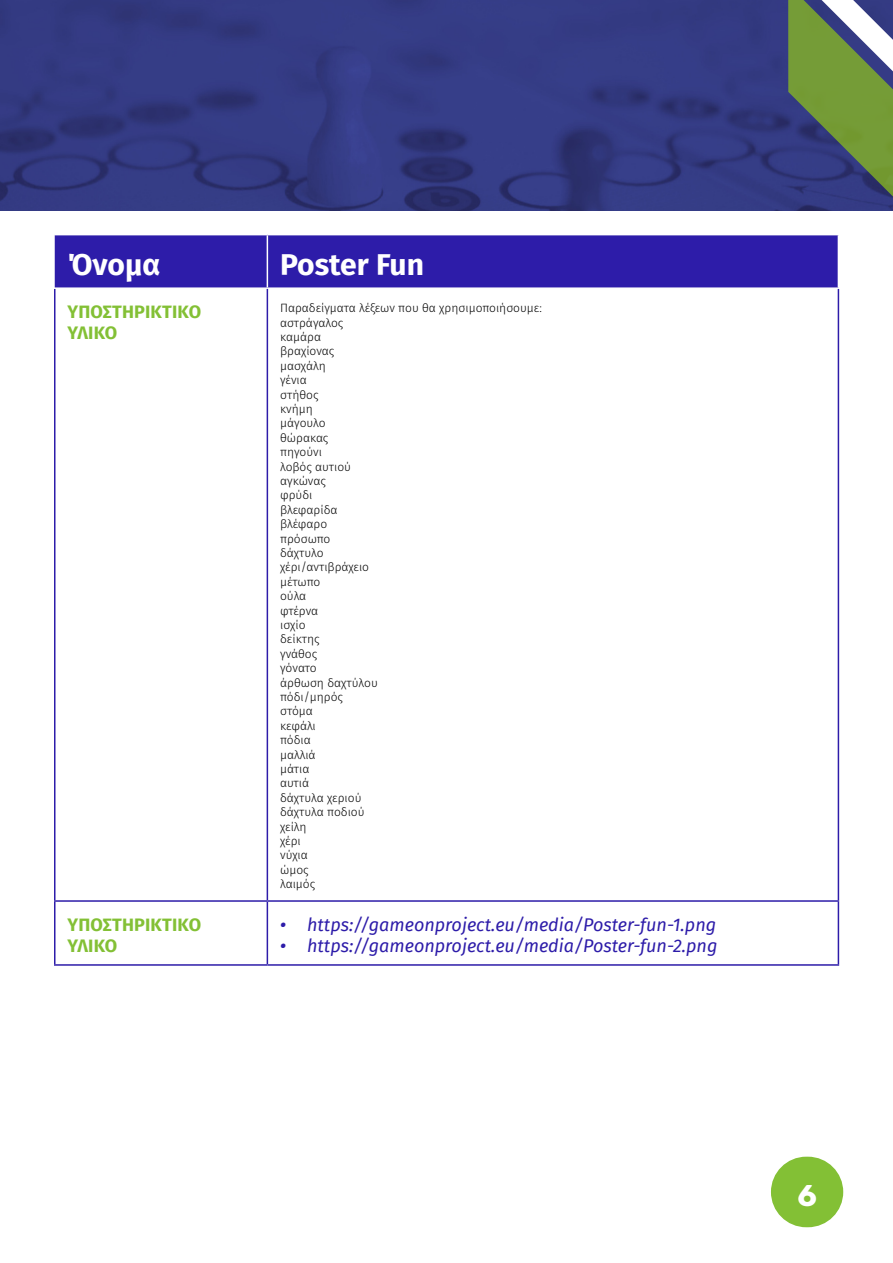
<style>
.page{position:relative;width:893px;height:1263px;background:#fff}
.page>*{position:absolute;margin:0;border:0;box-sizing:border-box;transform-origin:0 0}
.t1{font:700 30px "Fira Sans";color:#fff}
.t2{font:700 30px "Rubik";color:#fff}
.t3{font:italic 18px "Fira Sans";color:#2d1ca9}
.t4{font:700 18px/21.6px "Fira Sans";letter-spacing:.01em;color:#83c035}
.t5{font:300 12px/14.4px "Fira Sans";color:#000}
.s1{font-weight:500}
</style>
<div class="page">
<div style="left:771px;top:1157px;width:72px;height:70px;background:#83c035;border-radius:35px"></div>
<img style="left:0;top:0;width:788px;height:210px">
<svg style="left:788px;top:0;width:105px;height:211px;background:#627864"></svg>
<div style="left:55px;top:235px;width:783px;height:52px;background:#2d1ca9"></div>
<hr style="left:54px;top:900px;width:213px;height:2px;background:#2d1ca9">
<hr style="left:267px;top:900px;width:572px;height:2px;background:#2d1ca9">
<hr style="left:838px;top:289px;width:1px;height:611px;background:#2d1ca9">
<hr style="left:838px;top:902px;width:1px;height:62px;background:#2d1ca9">
<hr style="left:267px;top:964px;width:572px;height:2px;background:#2d1ca9">
<hr style="left:267px;top:235px;width:1px;height:52px;background:#fff">
<hr style="left:54px;top:289px;width:2px;height:611px;background:#2d1ca9">
<hr style="left:267px;top:289px;width:1px;height:611px;background:#2d1ca9">
<hr style="left:54px;top:902px;width:2px;height:62px;background:#2d1ca9">
<hr style="left:267px;top:902px;width:1px;height:62px;background:#2d1ca9">
<hr style="left:54px;top:964px;width:213px;height:2px;background:#2d1ca9">
<h1 class="t1" style="left:68px;top:240px;width:95px">Όνομα</h1>
<h1 class="t1" style="left:280px;top:240px;width:145px">Poster Fun</h1>
<h2 class="t4" style="left:68px;top:299px;width:134px">ΥΠΟΣΤΗΡΙΚΤΙΚΌ<br>ΥΛΙΚΌ</h2>
<p class="t5" style="left:280px;top:301px;width:263px">Παραδείγματα λέξεων που θα χρησιμοποιήσουμε: αστράγαλος<br>καμάρα<br>βραχίονας<br>μασχάλη<br>γένια<br>στήθος<br>κνήμη<br>μάγουλο<br>θώρακας<br>πηγούνι<br>λοβός αυτιού<br>αγκώνας<br>φρύδι<br>βλεφαρίδα<br>βλέφαρο<br>πρόσωπο<br>δάχτυλο<br>χέρι/αντιβράχειο<br>μέτωπο<br>ούλα<br>φτέρνα<br>ισχίο<br>δείκτης<br>γνάθος<br>γόνατο<br>άρθωση δαχτύλου<br>πόδι/μηρός<br>στόμα<br>κεφάλι<br>πόδια<br>μαλλιά<br>μάτια<br>αυτιά<br>δάχτυλα χεριού<br>δάχτυλα ποδιού<br>χείλη<br>χέρι<br>νύχια<br>ώμος<br>λαιμός</p>
<h2 class="t4" style="left:68px;top:912px;width:134px">ΥΠΟΣΤΗΡΙΚΤΙΚΌ<br>ΥΛΙΚΌ</h2>
<h2 class="t3" style="left:280px;top:911px;width:438px"><span class="s1">•</span> https://gameonproject.eu/media/Poster-fun-1.png</h2>
<h2 class="t3" style="left:280px;top:932px;width:439px"><span class="s1">•</span> https://gameonproject.eu/media/Poster-fun-2.png</h2>
<h1 class="t2" style="left:797px;top:1179px;width:21px">6</h1>
</div>
